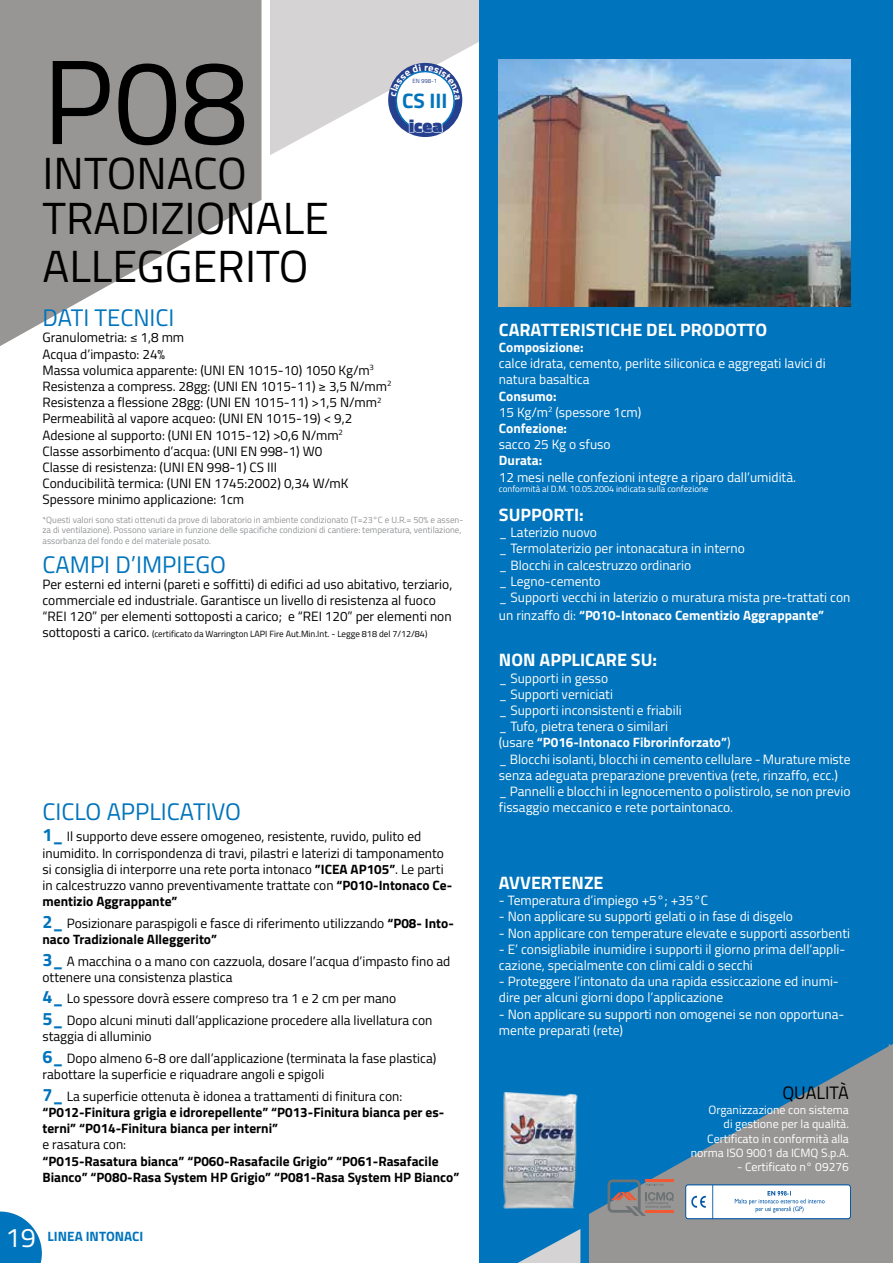
<style>
.page{position:relative;width:893px;height:1263px;background:#fff}
.page>*{position:absolute;margin:0;border:0;box-sizing:border-box;transform-origin:0 0}
.t1{font:120px "Titillium Web";color:#000}
.t2{font:45px/46.5px "Titillium Web";color:#000}
.t3{font:24px "Titillium Web";color:#0074bc}
.t4{font:700 21px "Titillium Web";color:#0074bc}
.t5{font:700 18px "Titillium Web";color:#fff}
.t6{font:18px "Titillium Web";color:#000}
.t7{font:900 18px "Titillium Web";color:#25408f}
.t8{font:13.5px/16.2px "Titillium Web";color:#000}
.t9{font:13.5px/16.2px "Titillium Web";color:#fff}
.t10{font:700 13.5px/16.2px "Titillium Web";color:#000}
.t11{font:700 13.5px/16.2px "Titillium Web";color:#fff}
.t12{font:700 13.5px "Titillium Web";color:#0074bc}
.t13{font:12px/14.4px "Titillium Web";color:#fff;text-align:right}
.t14{font:9px/10.8px "Titillium Web";color:#939598}
.t15{font:9px "Titillium Web";color:#000}
.t16{font:9px "Titillium Web";color:#fff}
.t17{font:6px "Titillium Web";color:#25408f}
.s1{font-size:13.5px}
.s2{font-weight:700;font-size:18px;color:#0074bc}
.s3{font-weight:700}
.s4{font-weight:400;font-size:27px;color:#fff}
.s5{font-weight:400}
</style>
<div class="page">
<div style="left:479px;top:0;width:414px;height:1263px;background:#0074bc"></div>
<img style="left:499px;top:60px;width:351px;height:246px">
<svg style="left:589px;top:1044px;width:300px;height:219px;fill:#989695"></svg>
<svg style="left:518px;top:1229px;width:62px;height:34px"></svg>
<svg style="left:608px;top:1179px;width:66px;height:37px"></svg>
<svg style="left:685px;top:1184px;width:166px;height:35px"></svg>
<svg style="left:686px;top:1185px;width:164px;height:33px"></svg>
<svg style="left:0;top:0;width:261px;height:346px;fill:#989695"></svg>
<svg style="left:0;top:1211px;width:42px;height:52px"></svg>
<svg style="left:889px;top:1044px;width:4px;height:219px"></svg>
<img style="left:503px;top:1080px;width:93px;height:142px">
<svg style="left:270px;top:0;width:286px;height:155px"></svg>
<h1 class="t1" style="left:43px;top:14px;width:207px">P08</h1>
<h2 class="t2" style="left:43px;top:148px;width:288px">INTONACO<br>TRADIZIONALE<br>ALLEGGERITO</h2>
<h3 class="t3" style="left:43px;top:300px;width:133px">DATI TECNICI</h3>
<p class="t8" style="left:43px;top:329px;width:351px">Granulometria: ≤ 1,8 mm<br>Acqua d’impasto: 24%<br>Massa volumica apparente: (UNI EN 1015-10) 1050 Kg/m<sup>3<br></sup>Resistenza a compress. 28gg: (UNI EN 1015-11) ≥ 3,5 N/mm<sup>2<br></sup>Resistenza a flessione 28gg: (UNI EN 1015-11) &gt;1,5 N/mm<sup>2<br></sup>Permeabilità al vapore acqueo: (UNI EN 1015-19) &lt; 9,2<br>Adesione al supporto: (UNI EN 1015-12) &gt;0,6 N/mm<sup>2<br></sup>Classe assorbimento d’acqua: (UNI EN 998-1) W0<br>Classe di resistenza: (UNI EN 998-1) CS III<br>Conducibilità termica: (UNI EN 1745:2002) 0,34 W/mK Spessore minimo applicazione: 1cm</p>
<p class="t17" style="left:413px;top:77px;width:26px">EN 998-1</p>
<h3 class="t4" style="left:402px;top:85px;width:47px">CS III</h3>
<h3 class="t7" style="left:409px;top:112px;width:35px">icea</h3>
<p class="t14" style="left:43px;top:514px;width:422px">*Questi valori sono stati ottenuti da prove di laboratorio in ambiente condizionato (T=23°C e U.R.= 50% e assen&shy;za di ventilazione). Possono variare in funzione delle spacifiche condizioni di cantiere: temperatura, ventilazione, assorbanza del fondo e del materiale posato.</p>
<h3 class="t3" style="left:43px;top:547px;width:185px">CAMPI D’IMPIEGO</h3>
<p class="t8" style="left:43px;top:575px;width:411px">Per esterni ed interni (pareti e soffitti) di edifici ad uso abitativo, terziario, commerciale ed industriale. Garantisce un livello di resistenza al fuoco “REI 120” per elementi sottoposti a carico; e “REI 120” per elementi non</p>
<p class="t15" style="left:43px;top:628px;width:386px"><span class="s1">sottoposti a carico.</span> (certificato da Warrington LAPI Fire Aut.Min.Int. - Legge 818 del 7/12/84)</p>
<h3 class="t3" style="left:43px;top:794px;width:200px">CICLO APPLICATIVO</h3>
<p class="t8" style="left:43px;top:828px;width:411px"><span class="s2">1_</span> Il supporto deve essere omogeneo, resistente, ruvido, pulito ed inumidito. In corrispondenza di travi, pilastri e laterizi di tamponamento si consiglia di interporre una rete porta intonaco <span class="s3">”ICEA AP105”</span>. Le parti in calcestruzzo vanno preventivamente trattate con <span class="s3">“P010-Intonaco Ce&shy;mentizio Aggrappante”</span></p>
<p class="t8" style="left:43px;top:914px;width:413px"><span class="s2">2_</span> Posizionare paraspigoli e fasce di riferimento utilizzando <span class="s3">“P08- Into&shy;naco Tradizionale Alleggerito”</span></p>
<p class="t8" style="left:43px;top:952px;width:409px"><span class="s2">3_</span> A macchina o a mano con cazzuola, dosare l’acqua d’impasto fino ad ottenere una consistenza plastica</p>
<p class="t8" style="left:43px;top:987px;width:391px;line-height:21.6px"><span class="s2">4_</span> Lo spessore dovrà essere compreso tra 1 e 2 cm per mano<br><span class="s2">5_</span> Dopo alcuni minuti dall’applicazione procedere alla livellatura con</p>
<p class="t8" style="left:43px;top:1025px;width:395px;line-height:21.6px">staggia di alluminio<br><span class="s2">6_</span> Dopo almeno 6-8 ore dall’applicazione (terminata la fase plastica)</p>
<p class="t8" style="left:43px;top:1063px;width:361px;line-height:21.6px">rabottare la superficie e riquadrare angoli e spigoli<br><span class="s2">7_</span> La superficie ottenuta è idonea a trattamenti di finitura con:</p>
<p class="t10" style="left:43px;top:1103px;width:403px">“P012-Finitura grigia e idrorepellente” “P013-Finitura bianca per es&shy;terni” “P014-Finitura bianca per interni”</p>
<p class="t8" style="left:43px;top:1136px;width:85px">e rasatura con:</p>
<p class="t10" style="left:43px;top:1152px;width:418px">“P015-Rasatura bianca” “P060-Rasafacile Grigio” “P061-Rasafacile<br>Bianco” “P080-Rasa System HP Grigio” “P081-Rasa System HP Bianco”</p>
<p class="t12" style="left:6px;top:1226px;width:139px"><span class="s4">19</span> LINEA INTONACI</p>
<h3 class="t5" style="left:499px;top:316px;width:270px">CARATTERISTICHE DEL PRODOTTO</h3>
<p class="t11" style="left:499px;top:338px;width:86px">Composizione:</p>
<p class="t9" style="left:499px;top:355px;width:328px">calce idrata, cemento, perlite siliconica e aggregati lavici di natura basaltica</p>
<p class="t11" style="left:499px;top:387px;width:144px">Consumo:<br><span class="s5">15 Kg/m</span><sup>2</sup> <span class="s5">(spessore 1cm)<br></span>Confezione:</p>
<p class="t9" style="left:499px;top:436px;width:113px">sacco 25 Kg o sfuso</p>
<p class="t11" style="left:499px;top:452px;width:45px">Durata:</p>
<p class="t9" style="left:499px;top:468px;width:299px">12 mesi nelle confezioni integre a riparo dall’umidità.</p>
<p class="t16" style="left:499px;top:483px;width:211px">conformità al D.M. 10.05.2004 indicata sulla confezione</p>
<h3 class="t5" style="left:499px;top:501px;width:86px">SUPPORTI:</h3>
<p class="t9" style="left:499px;top:524px;width:353px">_ Laterizio nuovo<br>_ Termolaterizio per intonacatura in interno<br>_ Blocchi in calcestruzzo ordinario<br>_ Legno-cemento<br>_ Supporti vecchi in laterizio o muratura mista pre-trattati con</p>
<p class="t11" style="left:499px;top:606px;width:327px"><span class="s5">un rinzaffo di:</span> “P010-Intonaco Cementizio Aggrappante”</p>
<h3 class="t5" style="left:499px;top:646px;width:160px">NON APPLICARE SU:</h3>
<p class="t9" style="left:499px;top:669px;width:353px">_ Supporti in gesso<br>_ Supporti verniciati<br>_ Supporti inconsistenti e friabili<br>_ Tufo, pietra tenera o similari<br>(usare <span class="s3">“P016-Intonaco Fibrorinforzato”</span>)<br>_ Blocchi isolanti, blocchi in cemento cellulare - Murature miste senza adeguata preparazione preventiva (rete, rinzaffo, ecc.)<br>_ Pannelli e blocchi in legnocemento o polistirolo, se non previo fissaggio meccanico e rete portaintonaco.</p>
<h3 class="t5" style="left:499px;top:869px;width:106px">AVVERTENZE</h3>
<p class="t9" style="left:499px;top:892px;width:211px">- Temperatura d’impiego +5°; +35°C</p>
<p class="t9" style="left:499px;top:908px;width:296px">- Non applicare su supporti gelati o in fase di disgelo</p>
<p class="t9" style="left:499px;top:924px;width:353px">- Non applicare con temperature elevate e supporti assorbenti</p>
<p class="t9" style="left:499px;top:940px;width:348px">- E’ consigliabile inumidire i supporti il giorno prima dell’appli&shy;cazione, specialmente con climi caldi o secchi</p>
<p class="t9" style="left:499px;top:973px;width:341px">- Proteggere l’intonato da una rapida essiccazione ed inumi&shy;dire per alcuni giorni dopo l’applicazione</p>
<p class="t9" style="left:499px;top:1005px;width:347px">- Non applicare su supporti non omogenei se non opportuna&shy;mente preparati (rete)</p>
<h3 class="t6" style="left:782px;top:1080px;width:68px">QUALITÀ</h3>
<p class="t13" style="left:691px;top:1102px;width:160px">Organizzazione con sistema<br>di gestione per la qualità.<br>Certificato in conformità alla norma ISO 9001 da ICMQ S.p.A.</p>
<p class="t13" style="left:737px;top:1159px;width:113px">- Certificato n° 09276</p>
</div>
